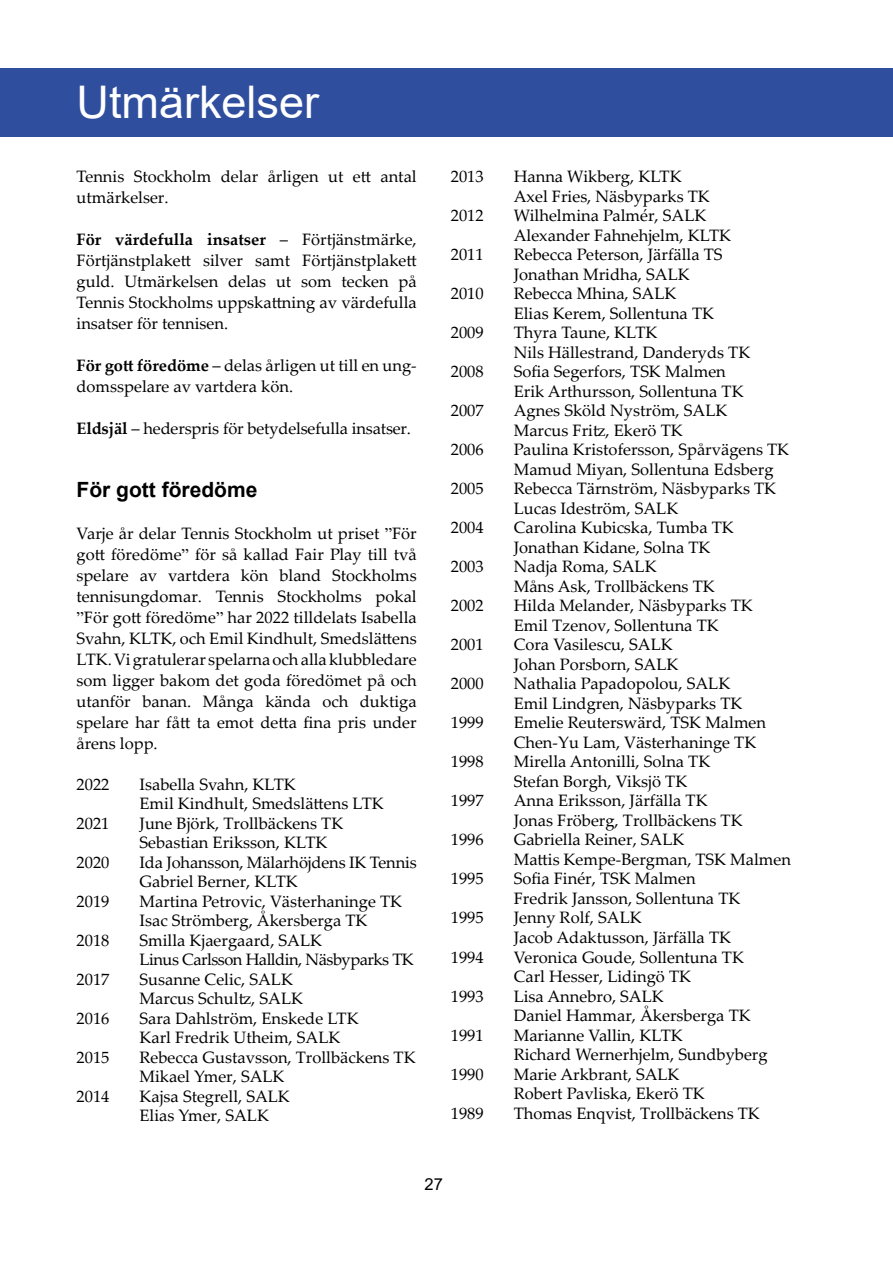
<style>
.page{position:relative;width:893px;height:1263px;background:#fff}
.page>*{position:absolute;margin:0;border:0;box-sizing:border-box;transform-origin:0 0}
.t1{font:45px "Arial";color:#fff}
.t2{font:700 21px "Arial";color:#000}
.t3{font:16.5px/19.5px "Palatino Linotype";color:#000}
.t4{font:16.5px/19.5px "Palatino Linotype";letter-spacing:-.03em;color:#000}
.t5{font:16.5px "Arial";color:#000}
.s1{font-weight:700}
.s2{font-family:"Times New Roman"}
</style>
<div class="page">
<div style="left:0;top:68px;width:893px;height:68px;background:#2f4f9e"></div>
<h1 class="t1" style="left:77px;top:71px;width:244px">Utmärkelser</h1>
<p class="t3" style="left:77px;top:165px;width:342px;line-height:21px">Tennis Stockholm delar årligen ut ett antal utmärkelser.</p>
<p class="t3" style="left:77px;top:228px;width:342px;line-height:21px;text-align:justify"><span class="s1">För värdefulla insatser</span> – Förtjänstmärke, Förtjänstplakett silver samt Förtjänstplakett guld. Utmärkelsen delas ut som tecken på Tennis Stockholms uppskattning av värdefulla insatser för tennisen.</p>
<p class="t3" style="left:77px;top:354px;width:342px;line-height:21px"><span class="s1">För gott föredöme</span> – delas årligen ut till en ung&shy;domsspelare av vartdera kön.</p>
<p class="t3" style="left:77px;top:418px;width:336px"><span class="s1">Eldsjäl</span> – hederspris för betydelsefulla insatser.</p>
<p class="t2" style="left:77px;top:475px;width:182px">För gott föredöme</p>
<p class="t3" style="left:77px;top:522px;width:342px;line-height:21px;text-align:justify">Varje år delar Tennis Stockholm ut priset <span class="s2">”</span>För gott föredöme<span class="s2">”</span> för så kallad Fair Play till två spelare av vartdera kön bland Stockholms tennisungdomar. Tennis Stockholms pokal <span class="s2">”</span>För gott föredöme<span class="s2">”</span> har 2022 tilldelats Isabella Svahn, KLTK, och Emil Kindhult, Smedslättens LTK. Vi gratulerar spelarna och alla klubbledare som ligger bakom det goda föredömet på och utanför banan. Många kända och duktiga spelare har fått ta emot detta fina pris under årens lopp.</p>
<p class="t3" style="left:77px;top:774px;width:35px">2022</p>
<p class="t3" style="left:140px;top:774px;width:246px">Isabella Svahn, KLTK<br>Emil Kindhult, Smedslättens LTK</p>
<p class="t3" style="left:77px;top:813px;width:35px">2021</p>
<p class="t3" style="left:140px;top:813px;width:205px">June Björk, Trollbäckens TK<br>Sebastian Eriksson, KLTK</p>
<p class="t3" style="left:77px;top:852px;width:35px">2020</p>
<p class="t3" style="left:140px;top:852px;width:279px">Ida Johansson, Mälarhöjdens IK Tennis<br>Gabriel Berner, KLTK</p>
<p class="t3" style="left:77px;top:891px;width:34px">2019</p>
<p class="t3" style="left:140px;top:891px;width:264px">Martina Petrovic, Västerhaninge TK<br>Isac Strömberg, Åkersberga TK</p>
<p class="t3" style="left:77px;top:930px;width:34px">2018</p>
<p class="t4" style="left:140px;top:930px;width:276px">Smilla Kjaergaard, SALK<br>Linus Carlsson Halldin, Näsbyparks TK</p>
<p class="t3" style="left:77px;top:969px;width:34px">2017</p>
<p class="t3" style="left:140px;top:969px;width:165px">Susanne Celic, SALK<br>Marcus Schultz, SALK</p>
<p class="t3" style="left:77px;top:1008px;width:34px">2016</p>
<p class="t3" style="left:140px;top:1008px;width:221px">Sara Dahlström, Enskede LTK<br>Karl Fredrik Utheim, SALK</p>
<p class="t3" style="left:77px;top:1047px;width:34px">2015</p>
<p class="t3" style="left:140px;top:1047px;width:278px">Rebecca Gustavsson, Trollbäckens TK<br>Mikael Ymer, SALK</p>
<p class="t3" style="left:77px;top:1086px;width:34px">2014</p>
<p class="t3" style="left:140px;top:1086px;width:152px">Kajsa Stegrell, SALK<br>Elias Ymer, SALK</p>
<p class="t3" style="left:451px;top:166px;width:34px">2013</p>
<p class="t3" style="left:514px;top:166px;width:198px">Hanna Wikberg, KLTK<br>Axel Fries, Näsbyparks TK</p>
<p class="t3" style="left:451px;top:205px;width:34px">2012</p>
<p class="t3" style="left:514px;top:205px;width:219px">Wilhelmina Palmér, SALK<br>Alexander Fahnehjelm, KLTK</p>
<p class="t3" style="left:451px;top:244px;width:34px">2011</p>
<p class="t3" style="left:514px;top:244px;width:210px">Rebecca Peterson, Järfälla TS<br>Jonathan Mridha, SALK</p>
<p class="t3" style="left:451px;top:283px;width:34px">2010</p>
<p class="t3" style="left:514px;top:283px;width:202px">Rebecca Mhina, SALK<br>Elias Kerem, Sollentuna TK</p>
<p class="t3" style="left:451px;top:322px;width:34px">2009</p>
<p class="t3" style="left:514px;top:322px;width:238px">Thyra Taune, KLTK<br>Nils Hällestrand, Danderyds TK</p>
<p class="t3" style="left:451px;top:361px;width:34px">2008</p>
<p class="t3" style="left:514px;top:361px;width:231px">Sofia Segerfors, TSK Malmen<br>Erik Arthursson, Sollentuna TK</p>
<p class="t3" style="left:451px;top:400px;width:34px">2007</p>
<p class="t3" style="left:514px;top:400px;width:215px">Agnes Sköld Nyström, SALK<br>Marcus Fritz, Ekerö TK</p>
<p class="t3" style="left:451px;top:439px;width:34px">2006</p>
<p class="t3" style="left:514px;top:439px;width:277px">Paulina Kristofersson, Spårvägens TK<br>Mamud Miyan, Sollentuna Edsberg</p>
<p class="t3" style="left:451px;top:478px;width:34px">2005</p>
<p class="t3" style="left:514px;top:478px;width:264px">Rebecca Tärnström, Näsbyparks TK<br>Lucas Ideström, SALK</p>
<p class="t3" style="left:451px;top:517px;width:34px">2004</p>
<p class="t3" style="left:514px;top:517px;width:222px">Carolina Kubicska, Tumba TK<br>Jonathan Kidane, Solna TK</p>
<p class="t3" style="left:451px;top:556px;width:34px">2003</p>
<p class="t3" style="left:514px;top:556px;width:203px">Nadja Roma, SALK<br>Måns Ask, Trollbäckens TK</p>
<p class="t3" style="left:451px;top:595px;width:34px">2002</p>
<p class="t3" style="left:514px;top:595px;width:241px">Hilda Melander, Näsbyparks TK<br>Emil Tzenov, Sollentuna TK</p>
<p class="t3" style="left:451px;top:634px;width:34px">2001</p>
<p class="t3" style="left:514px;top:634px;width:166px">Cora Vasilescu, SALK<br>Johan Porsborn, SALK</p>
<p class="t3" style="left:451px;top:673px;width:34px">2000</p>
<p class="t3" style="left:514px;top:673px;width:230px">Nathalia Papadopolou, SALK<br>Emil Lindgren, Näsbyparks TK</p>
<p class="t3" style="left:451px;top:712px;width:34px">1999</p>
<p class="t3" style="left:514px;top:712px;width:254px">Emelie Reuterswärd, TSK Malmen<br>Chen-Yu Lam, Västerhaninge TK</p>
<p class="t3" style="left:451px;top:751px;width:34px">1998</p>
<p class="t3" style="left:514px;top:751px;width:198px">Mirella Antonilli, Solna TK<br>Stefan Borgh, Viksjö TK</p>
<p class="t3" style="left:451px;top:790px;width:34px">1997</p>
<p class="t3" style="left:514px;top:790px;width:230px">Anna Eriksson, Järfälla TK<br>Jonas Fröberg, Trollbäckens TK</p>
<p class="t3" style="left:451px;top:829px;width:34px">1996</p>
<p class="t3" style="left:514px;top:829px;width:279px">Gabriella Reiner, SALK<br>Mattis Kempe-Bergman, TSK Malmen</p>
<p class="t3" style="left:451px;top:868px;width:34px">1995</p>
<p class="t3" style="left:514px;top:868px;width:228px">Sofia Finér, TSK Malmen<br>Fredrik Jansson, Sollentuna TK</p>
<p class="t3" style="left:451px;top:907px;width:34px">1995</p>
<p class="t3" style="left:514px;top:907px;width:219px">Jenny Rolf, SALK<br>Jacob Adaktusson, Järfälla TK</p>
<p class="t3" style="left:451px;top:946px;width:34px">1994</p>
<p class="t3" style="left:514px;top:946px;width:232px">Veronica Goude, Sollentuna TK<br>Carl Hesser, Lidingö TK</p>
<p class="t3" style="left:451px;top:985px;width:34px">1993</p>
<p class="t3" style="left:514px;top:985px;width:239px">Lisa Annebro, SALK<br>Daniel Hammar, Åkersberga TK</p>
<p class="t3" style="left:451px;top:1024px;width:34px">1991</p>
<p class="t3" style="left:514px;top:1024px;width:255px">Marianne Vallin, KLTK<br>Richard Wernerhjelm, Sundbyberg</p>
<p class="t3" style="left:451px;top:1063px;width:34px">1990</p>
<p class="t3" style="left:514px;top:1063px;width:192px">Marie Arkbrant, SALK<br>Robert Pavliska, Ekerö TK</p>
<p class="t3" style="left:451px;top:1102px;width:34px">1989</p>
<p class="t3" style="left:514px;top:1102px;width:248px">Thomas Enqvist, Trollbäckens TK</p>
<p class="t5" style="left:425px;top:1173px;width:20px">27</p>
</div>
